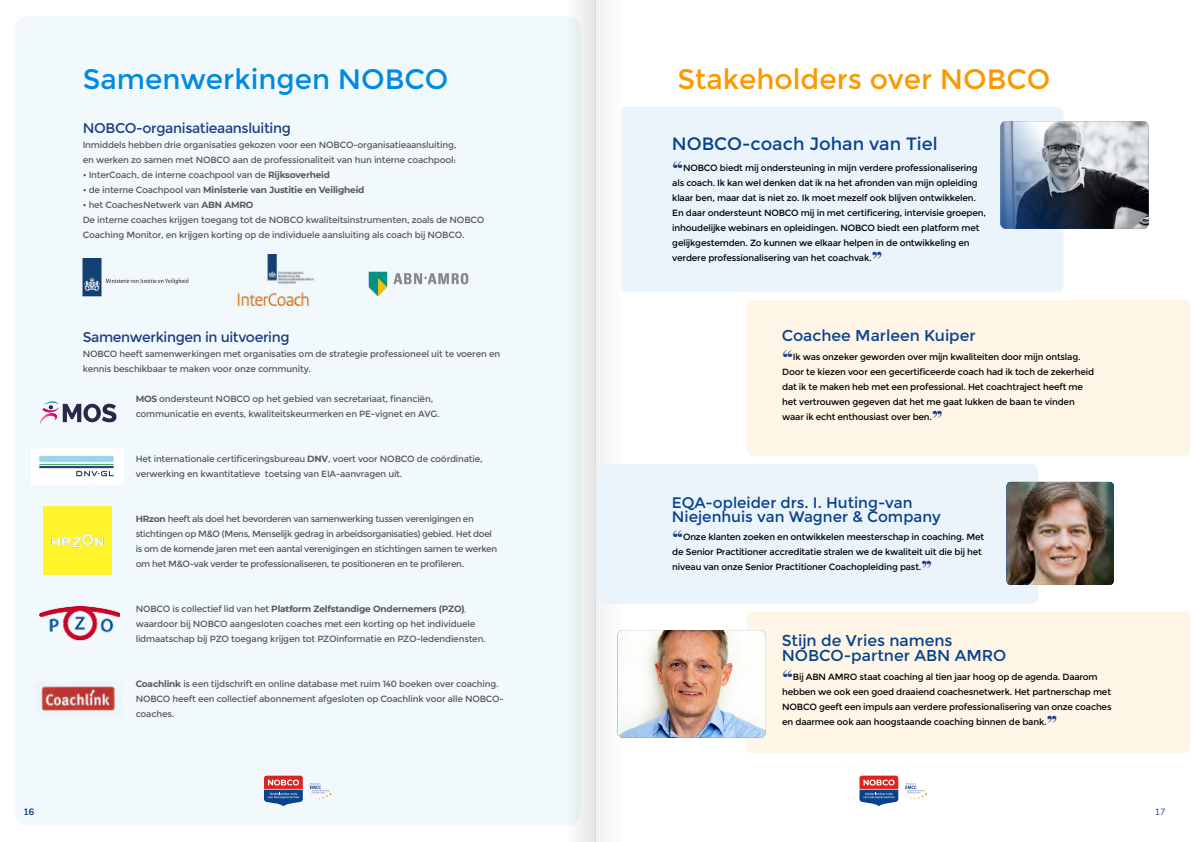
<style>
.page{position:relative;width:1191px;height:842px;background:#fff}
.page>*{position:absolute;margin:0;border:0;box-sizing:border-box;transform-origin:0 0}
.t1{font:28px "Montserrat";color:#fa9900}
.t2{font:28px "Montserrat";color:#008ae1}
.t3{font:25px "Abril Fatface";color:#1c3e81}
.t4{font:17.8px "Montserrat";color:#08428c}
.t5{font:15.7px/14.6px "Montserrat";color:#08428c}
.t6{font:15.2px/14.1px "Montserrat";color:#08428c}
.t7{font:14px "Montserrat";letter-spacing:-.025em;color:#1c3e81}
.t8{font:9px/15px "Montserrat";letter-spacing:-.02em;color:#58595a}
.t9{font:9px/15px "Montserrat";letter-spacing:-.02em;color:#000}
.t10{font:9px/15px "Montserrat";letter-spacing:-.04em;color:#58595a}
.t11{font:700 9px "Montserrat";letter-spacing:-.02em;color:#58595a}
.t12{font:9px "Nunito";color:#1c3e81}
.s1{font-weight:700}
.s2{font-weight:400}
.s3{font-weight:300}
</style>
<div class="page">
<div style="left:15px;top:16px;width:565px;height:810px;background:#f2f9fd;border-radius:12px"></div>
<div style="left:595px;top:0;width:58px;height:842px;background:#fbfbfb"></div>
<div style="left:621px;top:107px;width:442px;height:185px;background:#ebf3fb;border-radius:6px"></div>
<div style="left:595px;top:464px;width:443px;height:140px;background:#ebf3fb;border-radius:6px"></div>
<div style="left:747px;top:300px;width:443px;height:156px;background:#fef5e6;border-radius:6px"></div>
<div style="left:747px;top:612px;width:443px;height:141px;background:#fef5e6;border-radius:6px"></div>
<img style="left:617px;top:630px;width:149px;height:108px">
<svg style="left:1000px;top:121px;width:148px;height:108px;background:#798390"></svg>
<img style="left:1006px;top:482px;width:107px;height:103px">
<img style="left:32px;top:449px;width:92px;height:35px">
<div style="left:537px;top:0;width:58px;height:842px;background:linear-gradient(to right,#f5feff,#eaebec)"></div>
<img style="left:43px;top:506px;width:69px;height:69px">
<img style="left:41px;top:686px;width:74px;height:26px">
<svg style="left:40px;top:401px;width:76px;height:23px"></svg>
<img style="left:39px;top:606px;width:80px;height:35px">
<img style="left:236px;top:254px;width:78px;height:54px">
<img style="left:82px;top:258px;width:107px;height:39px">
<img style="left:369px;top:271px;width:99px;height:26px">
<svg style="left:859px;top:776px;width:39px;height:30px"></svg>
<svg style="left:905px;top:783px;width:22px;height:16px"></svg>
<svg style="left:264px;top:776px;width:39px;height:30px"></svg>
<svg style="left:309px;top:783px;width:22px;height:16px"></svg>
<p class="t12" style="left:24px;top:805px;width:12px">16</p>
<h1 class="t2" style="left:83px;top:63px;width:367px">Samenwerkingen NOBCO</h1>
<h3 class="t7" style="left:83px;top:120px;width:210px">NOBCO-organisatieaansluiting</h3>
<p class="t8" style="left:83px;top:138px;width:375px">Inmiddels hebben drie organisaties gekozen voor een NOBCO-organisatieaansluiting, en werken zo samen met NOBCO aan de professionaliteit van hun interne coachpool:</p>
<p class="t8" style="left:83px;top:168px;width:249px">• InterCoach, de interne coachpool van de <span class="s1">Rijksoverheid</span></p>
<p class="t11" style="left:83px;top:183px;width:283px"><span class="s2">• de interne Coachpool van</span> Ministerie van Justitie en Veiligheid</p>
<p class="t8" style="left:83px;top:198px;width:403px">• het CoachesNetwerk van <span class="s1">ABN AMRO<br></span>De interne coaches krijgen toegang tot de NOBCO kwaliteitsinstrumenten, zoals de NOBCO<br>Coaching Monitor, en krijgen korting op de individuele aansluiting als coach bij NOBCO.</p>
<h3 class="t7" style="left:83px;top:329px;width:208px">Samenwerkingen in uitvoering</h3>
<p class="t8" style="left:83px;top:347px;width:419px">NOBCO heeft samenwerkingen met organisaties om de strategie professioneel uit te voeren en kennis beschikbaar te maken voor onze community.</p>
<p class="t8" style="left:136px;top:392px;width:305px"><span class="s1">MOS</span> ondersteunt NOBCO op het gebied van secretariaat, financiën, communicatie en events, kwaliteitskeurmerken en PE-vignet en AVG.</p>
<p class="t8" style="left:136px;top:452px;width:348px">Het internationale certificeringsbureau <span class="s1">DNV</span>, voert voor NOBCO de coördinatie, verwerking en kwantitatieve toetsing van EIA-aanvragen uit.</p>
<p class="t10" style="left:136px;top:512px;width:363px"><span class="s1">HRzon</span> heeft als doel het bevorderen van samenwerking tussen verenigingen en stichtingen op M&amp;O (Mens, Menselijk gedrag in arbeidsorganisaties) gebied. Het doel is om de komende jaren met een aantal verenigingen en stichtingen samen te werken om het M&amp;O-vak verder te professionaliseren, te positioneren en te profileren.</p>
<p class="t8" style="left:136px;top:602px;width:351px">NOBCO is collectief lid van het <span class="s1">Platform Zelfstandige Ondernemers (PZO)</span><span class="s3">, </span>waardoor bij NOBCO aangesloten coaches met een korting op het individuele lidmaatschap bij PZO toegang krijgen tot PZOinformatie en PZO-ledendiensten.</p>
<p class="t8" style="left:136px;top:677px;width:370px"><span class="s1">Coachlink</span> is een tijdschrift en online database met ruim 140 boeken over coaching.<br>NOBCO heeft een collectief abonnement afgesloten op Coachlink voor alle NOBCO&shy;coaches.</p>
<h1 class="t1" style="left:677px;top:63px;width:374px">Stakeholders over NOBCO</h1>
<h3 class="t4" style="left:672px;top:133px;width:267px">NOBCO-coach Johan van Tiel</h3>
<h2 class="t3" style="left:672px;top:153px;width:13px">“</h2>
<p class="t9" style="left:672px;top:160px;width:315px;text-indent:11px">NOBCO biedt mij ondersteuning in mijn verdere professionalisering als coach. Ik kan wel denken dat ik na het afronden van mijn opleiding klaar ben, maar dat is niet zo. Ik moet mezelf ook blijven ontwikkelen.<br>En daar ondersteunt NOBCO mij in met certificering, intervisie groepen, inhoudelijke webinars en opleidingen. NOBCO biedt een platform met gelijkgestemden. Zo kunnen we elkaar helpen in de ontwikkeling en verdere professionalisering van het coachvak.</p>
<h2 class="t3" style="left:871px;top:243px;width:13px">”</h2>
<h3 class="t5" style="left:781px;top:329px;width:195px">Coachee Marleen Kuiper</h3>
<h2 class="t3" style="left:782px;top:342px;width:13px">“</h2>
<p class="t9" style="left:782px;top:349px;width:313px;text-indent:11px">Ik was onzeker geworden over mijn kwaliteiten door mijn ontslag.<br>Door te kiezen voor een gecertificeerde coach had ik toch de zekerheid dat ik te maken heb met een professional. Het coachtraject heeft me het vertrouwen gegeven dat het me gaat lukken de baan te vinden waar ik echt enthousiast over ben.</p>
<h2 class="t3" style="left:932px;top:402px;width:13px">”</h2>
<h3 class="t6" style="left:672px;top:495px;width:271px">EQA-opleider drs. I. Huting-van<br>Niejenhuis van Wagner &amp; Company</h3>
<h2 class="t3" style="left:672px;top:523px;width:13px">“</h2>
<p class="t9" style="left:672px;top:530px;width:313px;text-indent:11px">Onze klanten zoeken en ontwikkelen meesterschap in coaching. Met de Senior Practitioner accreditatie stralen we de kwaliteit uit die bij het niveau van onze Senior Practitioner Coachopleiding past.</p>
<h2 class="t3" style="left:921px;top:553px;width:13px">”</h2>
<h3 class="t5" style="left:781px;top:634px;width:226px">Stijn de Vries namens<br>NOBCO-partner ABN AMRO</h3>
<h2 class="t3" style="left:782px;top:662px;width:13px">“</h2>
<p class="t9" style="left:782px;top:669px;width:331px;text-indent:11px">Bij ABN AMRO staat coaching al tien jaar hoog op de agenda. Daarom hebben we ook een goed draaiend coachesnetwerk. Het partnerschap met NOBCO geeft een impuls aan verdere professionalisering van onze coaches en daarmee ook aan hoogstaande coaching binnen de bank.</p>
<h2 class="t3" style="left:1046px;top:707px;width:13px">”</h2>
<p class="t12" style="left:1154px;top:805px;width:12px">17</p>
</div>
